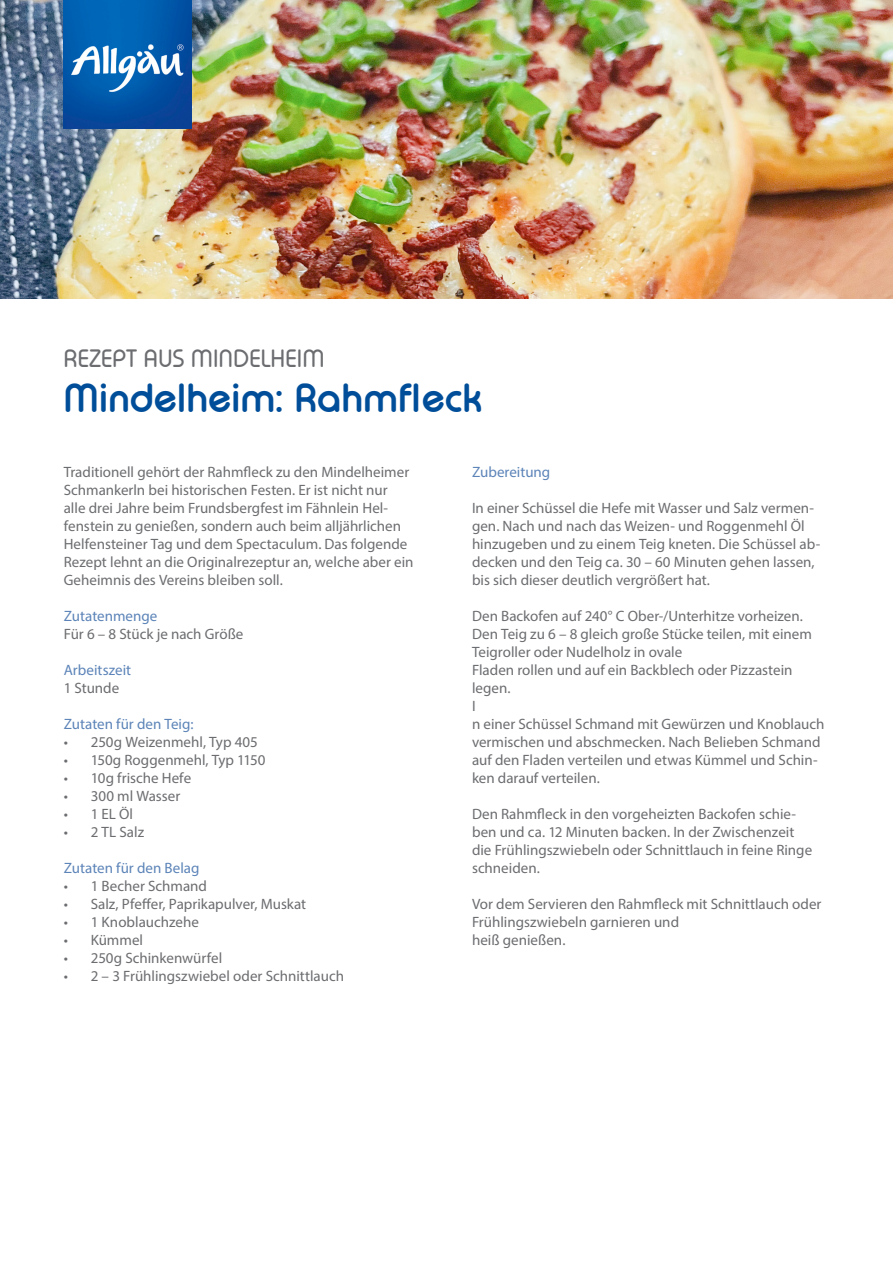
<style>
.page{position:relative;width:893px;height:1263px;background:#fff}
.page>*{position:absolute;margin:0;border:0;box-sizing:border-box;transform-origin:0 0}
.t1{font:700 37.5px "Typo Round";color:#004e99}
.t2{font:24px "Typo Round";letter-spacing:.015em;color:#6c6d70}
.t3{font:15px/18px "Myriad Pro";color:#6c6d70}
.t4{font:15px "Myriad Pro";color:#5c84b8}
</style>
<div class="page">
<img style="left:0;top:0;width:893px;height:298px">
<img style="left:64px;top:1px;width:127px;height:127px">
<h2 class="t2" style="left:64px;top:345px;width:262px">REZEPT AUS MINDELHEIM</h2>
<h1 class="t1" style="left:64px;top:374px;width:420px">Mindelheim: Rahmfleck</h1>
<p class="t3" style="left:64px;top:462px;width:351px">Traditionell gehört der Rahmfleck zu den Mindelheimer Schmankerln bei historischen Festen. Er ist nicht nur<br>alle drei Jahre beim Frundsbergfest im Fähnlein Hel&shy;fenstein zu genießen, sondern auch beim alljährlichen Helfensteiner Tag und dem Spectaculum. Das folgende Rezept lehnt an die Originalrezeptur an, welche aber ein Geheimnis des Vereins bleiben soll.</p>
<p class="t4" style="left:64px;top:606px;width:95px">Zutatenmenge</p>
<p class="t3" style="left:64px;top:624px;width:181px">Für 6 – 8 Stück je nach Größe</p>
<p class="t4" style="left:64px;top:660px;width:69px">Arbeitszeit</p>
<p class="t3" style="left:64px;top:678px;width:57px">1 Stunde</p>
<p class="t4" style="left:64px;top:714px;width:131px">Zutaten für den Teig:</p>
<p class="t3" style="left:64px;top:732px;width:196px">• 250g Weizenmehl, Typ 405</p>
<p class="t3" style="left:64px;top:750px;width:203px">• 150g Roggenmehl, Typ 1150</p>
<p class="t3" style="left:64px;top:768px;width:129px">• 10g frische Hefe</p>
<p class="t3" style="left:64px;top:786px;width:118px">• 300 ml Wasser</p>
<p class="t3" style="left:64px;top:804px;width:71px">• 1 EL Öl</p>
<p class="t3" style="left:64px;top:822px;width:82px">• 2 TL Salz</p>
<p class="t4" style="left:64px;top:858px;width:137px">Zutaten für den Belag</p>
<p class="t3" style="left:64px;top:876px;width:145px">• 1 Becher Schmand</p>
<p class="t3" style="left:64px;top:894px;width:244px">• Salz, Pfeffer, Paprikapulver, Muskat</p>
<p class="t3" style="left:64px;top:912px;width:137px">• 1 Knoblauchzehe</p>
<p class="t3" style="left:64px;top:930px;width:81px">• Kümmel</p>
<p class="t3" style="left:64px;top:948px;width:160px">• 250g Schinkenwürfel</p>
<p class="t3" style="left:64px;top:966px;width:282px">• 2 – 3 Frühlingszwiebel oder Schnittlauch</p>
<p class="t4" style="left:472px;top:462px;width:80px">Zubereitung</p>
<p class="t3" style="left:472px;top:498px;width:350px">In einer Schüssel die Hefe mit Wasser und Salz vermen&shy;gen. Nach und nach das Weizen- und Roggenmehl Öl hinzugeben und zu einem Teig kneten. Die Schüssel ab&shy;decken und den Teig ca. 30 – 60 Minuten gehen lassen, bis sich dieser deutlich vergrößert hat.</p>
<p class="t3" style="left:472px;top:606px;width:354px">Den Backofen auf 240° C Ober-/Unterhitze vorheizen.<br>Den Teig zu 6 – 8 gleich große Stücke teilen, mit einem Teigroller oder Nudelholz in ovale<br>Fladen rollen und auf ein Backblech oder Pizzastein legen.<br>I<br>n einer Schüssel Schmand mit Gewürzen und Knoblauch vermischen und abschmecken. Nach Belieben Schmand auf den Fladen verteilen und etwas Kümmel und Schin&shy;ken darauf verteilen.</p>
<p class="t3" style="left:472px;top:804px;width:342px">Den Rahmfleck in den vorgeheizten Backofen schie&shy;ben und ca. 12 Minuten backen. In der Zwischenzeit die Frühlingszwiebeln oder Schnittlauch in feine Ringe schneiden.</p>
<p class="t3" style="left:472px;top:894px;width:351px">Vor dem Servieren den Rahmfleck mit Schnittlauch oder<br>Frühlingszwiebeln garnieren und<br>heiß genießen.</p>
</div>
